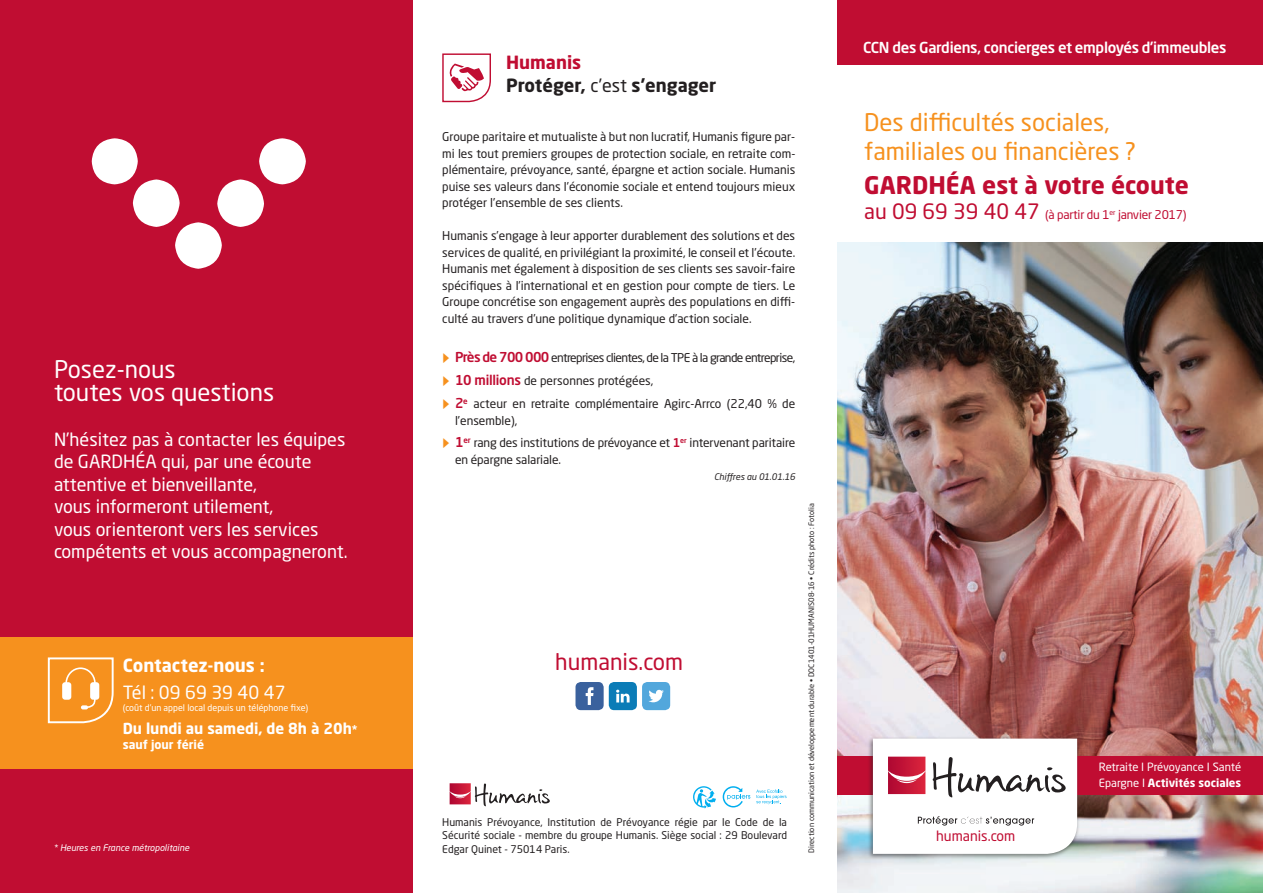
<style>
.page{position:relative;width:1263px;height:893px;background:#fff}
.page>*{position:absolute;margin:0;border:0;box-sizing:border-box;transform-origin:0 0}
.t1{font:360px "Simple Direction Arrows";color:#fff}
.t2{font:24px/28.5px "Neo Sans Std";color:#f6911e}
.t3{font:24px/22.5px "Neo Sans Std";color:#fff}
.t4{font:700 24px "Neo Sans Std";color:#c00d32}
.t5{font:22.5px "Neo Sans Std";color:#c00d32}
.t6{font:18px/22.5px "Neo Sans Std";color:#fff}
.t7{font:700 18px/22.5px "Neo Sans Std";color:#231f20}
.t8{font:700 18px "Neo Sans Std";color:#fff}
.t9{font:500 15px "Neo Sans Std";letter-spacing:-.02em;color:#fff}
.t10{font:700 15px "Neo Sans Std";color:#fff}
.t11{font:13.95px "Neo Sans Std";color:#c00d32}
.t12{font:12px/16.5px "Neo Sans Std";color:#231f20;text-align:justify}
.t13{font:12px/23px "Neo Sans Std";letter-spacing:-.025em;color:#231f20}
.t14{font:12px "Neo Sans Std";letter-spacing:-.02em;color:#c00d32}
.t15{font:700 12px "Neo Sans Std";color:#fff}
.t16{font:11.25px/15.8px "Neo Sans Std";color:#fff}
.t17{font:10.5px/13.5px "Neo Sans Std";color:#231f20;text-align:justify}
.t18{font:9px "Neo Sans Std";color:#fff}
.t19{font:italic 9px "Neo Sans Std";color:#fff}
.t20{font:italic 9px "Neo Sans Std";color:#231f20}
.t21{font:7.5px "Neo Sans Std";color:#231f20}
.s1{font-size:12px}
.s2{color:#c00d32}
.s3{font-weight:400}
.s4{font-family:"Simple Direction Arrows";font-size:16.5px;color:#f6911e}
.s5{font-weight:500;font-size:13.5px;color:#c00d32}
.s6{font-weight:500;color:#c00d32}
.s7{font-size:21px}
.s8{font-weight:700}
</style>
<div class="page">
<img style="left:838px;top:242px;width:425px;height:651px">
<div style="left:838px;top:756px;width:425px;height:39px;background:#c00d32"></div>
<div style="left:868px;top:736px;width:212px;height:124px;background:#231f20;opacity:.5"></div>
<svg style="left:873px;top:739px;width:204px;height:115px"></svg>
<img style="left:450px;top:783px;width:21px;height:21px">
<svg style="left:475px;top:783px;width:75px;height:23px"></svg>
<svg style="left:723px;top:786px;width:27px;height:21px"></svg>
<svg style="left:756px;top:790px;width:30px;height:14px"></svg>
<svg style="left:693px;top:786px;width:23px;height:23px"></svg>
<svg style="left:442px;top:53px;width:49px;height:50px"></svg>
<svg style="left:575px;top:682px;width:95px;height:28px"></svg>
<div style="left:838px;top:0;width:425px;height:65px;background:#c00d32"></div>
<div style="left:0;top:0;width:412px;height:893px;background:#c00d32"></div>
<div style="left:0;top:637px;width:412px;height:131px;background:#f6911e"></div>
<svg style="left:47px;top:657px;width:67px;height:67px"></svg>
<h1 class="t1" style="left:380px;top:123px;width:181px;rotate:90deg">y</h1>
<h2 class="t3" style="left:54px;top:358px;width:222px">Posez-nous<br>toutes vos questions</h2>
<h3 class="t6" style="left:54px;top:428px;width:295px">N’hésitez pas à contacter les équipes de GARDHÉA qui, par une écoute attentive et bienveillante,<br>vous informeront utilement,<br>vous orienteront vers les services compétents et vous accompagneront.</h3>
<h3 class="t8" style="left:123px;top:654px;width:143px">Contactez-nous :</h3>
<h3 class="t6" style="left:123px;top:681px;width:164px">Tél : 09 69 39 40 47</h3>
<p class="t18" style="left:123px;top:702px;width:187px">(coût d’un appel local depuis un téléphone fixe)</p>
<p class="t10" style="left:123px;top:718px;width:236px">Du lundi au samedi, de 8h à 20h<span class="s1">*</span></p>
<p class="t15" style="left:123px;top:736px;width:83px">sauf jour férié</p>
<p class="t19" style="left:53px;top:842px;width:137px">* Heures en France métropolitaine</p>
<h3 class="t7" style="left:506px;top:51px;width:212px"><span class="s2">Humanis<br></span>Protéger, <span class="s3">c’est</span> s’engager</h3>
<p class="t12" style="left:442px;top:129px;width:355px">Groupe paritaire et mutualiste à but non lucratif, Humanis figure par&shy;mi les tout premiers groupes de protection sociale, en retraite com&shy;plémentaire, prévoyance, santé, épargne et action sociale. Humanis puise ses valeurs dans l’économie sociale et entend toujours mieux protéger l’ensemble de ses clients.</p>
<p class="t12" style="left:442px;top:228px;width:354px">Humanis s’engage à leur apporter durablement des solutions et des services de qualité, en privilégiant la proximité, le conseil et l’écoute.<br>Humanis met également à disposition de ses clients ses savoir-faire spécifiques à l’international et en gestion pour compte de tiers. Le Groupe concrétise son engagement auprès des populations en diffi&shy;culté au travers d’une politique dynamique d’action sociale.</p>
<p class="t13" style="left:442px;top:346px;width:355px"><span class="s4">g</span> <span class="s5">Près de 700 000</span> entreprises clientes, de la TPE à la grande entreprise, <span class="s4">g</span> <span class="s5">10 millions</span> de personnes protégées,<br><span class="s4">g</span> <span class="s5">2</span><sup>e</sup> acteur en retraite complémentaire Agirc-Arrco (22,40 % de</p>
<p class="t12" style="left:442px;top:408px;width:354px;line-height:23px;text-indent:13px">l’ensemble),<br><span class="s4">g</span> <span class="s5">1</span><sup>er</sup> rang des institutions de prévoyance et <span class="s6">1</span><sup>er</sup> intervenant paritaire</p>
<p class="t12" style="left:455px;top:451px;width:108px">en épargne salariale.</p>
<p class="t20" style="left:714px;top:472px;width:83px">Chiffres au 01.01.16</p>
<h3 class="t5" style="left:555px;top:648px;width:129px">humanis.com</h3>
<p class="t17" style="left:442px;top:815px;width:346px">Humanis Prévoyance, Institution de Prévoyance régie par le Code de la Sécurité sociale - membre du groupe Humanis. Siège social : 29 Boulevard Edgar Quinet - 75014 Paris.</p>
<p class="t21" style="left:807px;top:853px;width:351px;rotate:-90deg">Direction communication et développement durable • DOC1401-01HUMANIS08-16 • Crédits photo : Fotolia</p>
<p class="t9" style="left:863px;top:38px;width:365px">CCN des Gardiens, concierges et employés d’immeubles</p>
<h2 class="t2" style="left:864px;top:108px;width:273px">Des difficultés sociales, familiales ou financières ?</h2>
<h2 class="t4" style="left:864px;top:169px;width:326px">GARDHÉA est à votre écoute</h2>
<p class="t14" style="left:864px;top:207px;width:324px"><span class="s7">au 09 69 39 40 47</span> (à partir du 1<sup>er</sup> janvier 2017)</p>
<p class="t11" style="left:936px;top:827px;width:81px">humanis.com</p>
<p class="t16" style="left:1099px;top:759px;width:144px">Retraite I Prévoyance I Santé<br>Epargne I <span class="s8">Activités sociales</span></p>
</div>
